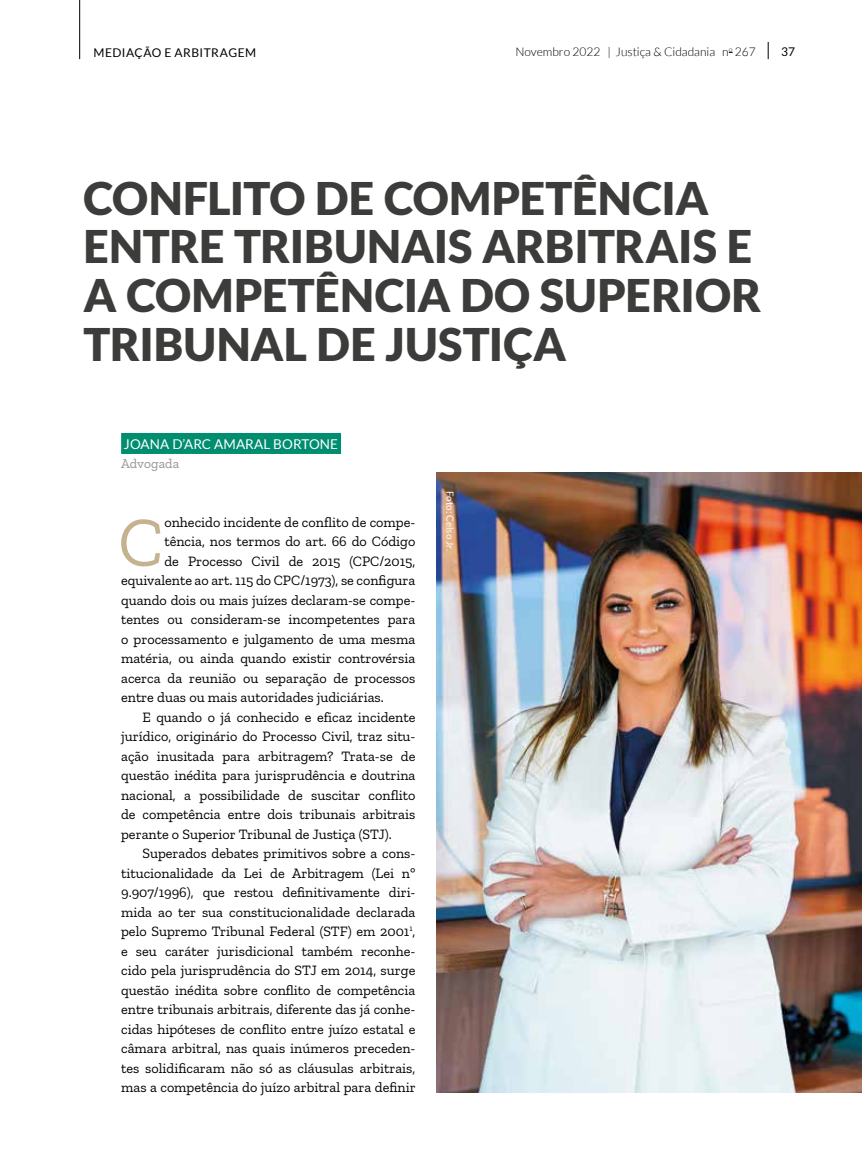
<style>
.page{position:relative;width:862px;height:1168px;background:#fff}
.page>*{position:absolute;margin:0;border:0;box-sizing:border-box;transform-origin:0 0}
.t1{font:70.35px "Zilla Slab";color:#c5b390}
.t2{font:900 45px/48.8px "Lato";color:#3c3c3b}
.t3{font:14.25px "Zilla Slab";color:#000}
.t4{font:13.5px "Lato";letter-spacing:.01em;color:#fff}
.t5{font:13.5px "Zilla Slab";letter-spacing:.01em;color:#949494}
.t6{font:300 12px "Lato";color:#000}
.t7{font:12px "Lato";letter-spacing:.04em;color:#000}
.t8{font:9.75px "Lato";color:#fff}
</style>
<div class="page">
<svg style="left:767px;top:42px;width:1px;height:17px"></svg>
<hr style="left:79px;top:0;width:1px;height:59px;background:#000">
<div style="left:121px;top:433px;width:220px;height:21px;background:#008d70"></div>
<img style="left:436px;top:473px;width:425px;height:619px">
<p class="t7" style="left:93px;top:46px;width:164px">MEDIAÇÃO E ARBITRAGEM</p>
<p class="t6" style="left:515px;top:45px;width:242px">Novembro 2022 | Justiça &amp; Cidadania n<sup>o</sup> 267</p>
<p class="t7" style="left:781px;top:45px;width:15px">37</p>
<h2 class="t2" style="left:84px;top:173px;width:679px">CONFLITO DE COMPETÊNCIA<br>ENTRE TRIBUNAIS ARBITRAIS E<br>A COMPETÊNCIA DO SUPERIOR<br>TRIBUNAL DE JUSTIÇA</h2>
<p class="t4" style="left:124px;top:436px;width:216px">JOANA D’ARC AMARAL BORTONE</p>
<p class="t5" style="left:121px;top:456px;width:60px">Advogada</p>
<h1 class="t1" style="left:118px;top:504px;width:47px">C</h1>
<p class="t3" style="left:164px;top:514px;width:252px">onhecido incidente de conflito de compe-</p>
<p class="t3" style="left:164px;top:534px;width:252px">tência, nos termos do art. 66 do Código</p>
<p class="t3" style="left:164px;top:553px;width:252px">de Processo Civil de 2015 (CPC/2015,</p>
<p class="t3" style="left:121px;top:573px;width:296px">equivalente ao art. 115 do CPC/1973), se configura</p>
<p class="t3" style="left:121px;top:592px;width:296px">quando dois ou mais juízes declaram-se compe-</p>
<p class="t3" style="left:121px;top:612px;width:296px">tentes ou consideram-se incompetentes para</p>
<p class="t3" style="left:121px;top:631px;width:296px">o processamento e julgamento de uma mesma</p>
<p class="t3" style="left:121px;top:651px;width:296px">matéria, ou ainda quando existir controvérsia</p>
<p class="t3" style="left:121px;top:670px;width:296px">acerca da reunião ou separação de processos</p>
<p class="t3" style="left:121px;top:690px;width:264px">entre duas ou mais autoridades judiciárias.</p>
<p class="t3" style="left:142px;top:709px;width:274px">E quando o já conhecido e eficaz incidente</p>
<p class="t3" style="left:121px;top:729px;width:296px">jurídico, originário do Processo Civil, traz situ-</p>
<p class="t3" style="left:121px;top:748px;width:296px">ação inusitada para arbitragem? Trata-se de</p>
<p class="t3" style="left:121px;top:768px;width:296px">questão inédita para jurisprudência e doutrina</p>
<p class="t3" style="left:121px;top:787px;width:296px">nacional, a possibilidade de suscitar conflito</p>
<p class="t3" style="left:121px;top:807px;width:296px">de competência entre dois tribunais arbitrais</p>
<p class="t3" style="left:121px;top:826px;width:272px">perante o Superior Tribunal de Justiça (STJ).</p>
<p class="t3" style="left:142px;top:846px;width:274px">Superados debates primitivos sobre a cons-</p>
<p class="t3" style="left:121px;top:865px;width:296px">titucionalidade da Lei de Arbitragem (Lei nº</p>
<p class="t3" style="left:121px;top:884px;width:296px">9.907/1996), que restou definitivamente diri-</p>
<p class="t3" style="left:121px;top:904px;width:296px">mida ao ter sua constitucionalidade declarada</p>
<p class="t3" style="left:121px;top:923px;width:296px">pelo Supremo Tribunal Federal (STF) em 2001<sup>1</sup>,</p>
<p class="t3" style="left:121px;top:943px;width:296px">e seu caráter jurisdicional também reconhe-</p>
<p class="t3" style="left:121px;top:963px;width:296px">cido pela jurisprudência do STJ em 2014, surge</p>
<p class="t3" style="left:121px;top:982px;width:296px">questão inédita sobre conflito de competência</p>
<p class="t3" style="left:121px;top:1002px;width:296px">entre tribunais arbitrais, diferente das já conhe-</p>
<p class="t3" style="left:121px;top:1021px;width:296px">cidas hipóteses de conflito entre juízo estatal e</p>
<p class="t3" style="left:121px;top:1041px;width:296px">câmara arbitral, nas quais inúmeros preceden-</p>
<p class="t3" style="left:121px;top:1060px;width:296px">tes solidificaram não só as cláusulas arbitrais,</p>
<p class="t3" style="left:121px;top:1080px;width:296px">mas a competência do juízo arbitral para definir</p>
<p class="t8" style="left:455px;top:491px;width:61px;rotate:90deg">Foto: Celso Jr.</p>
</div>
